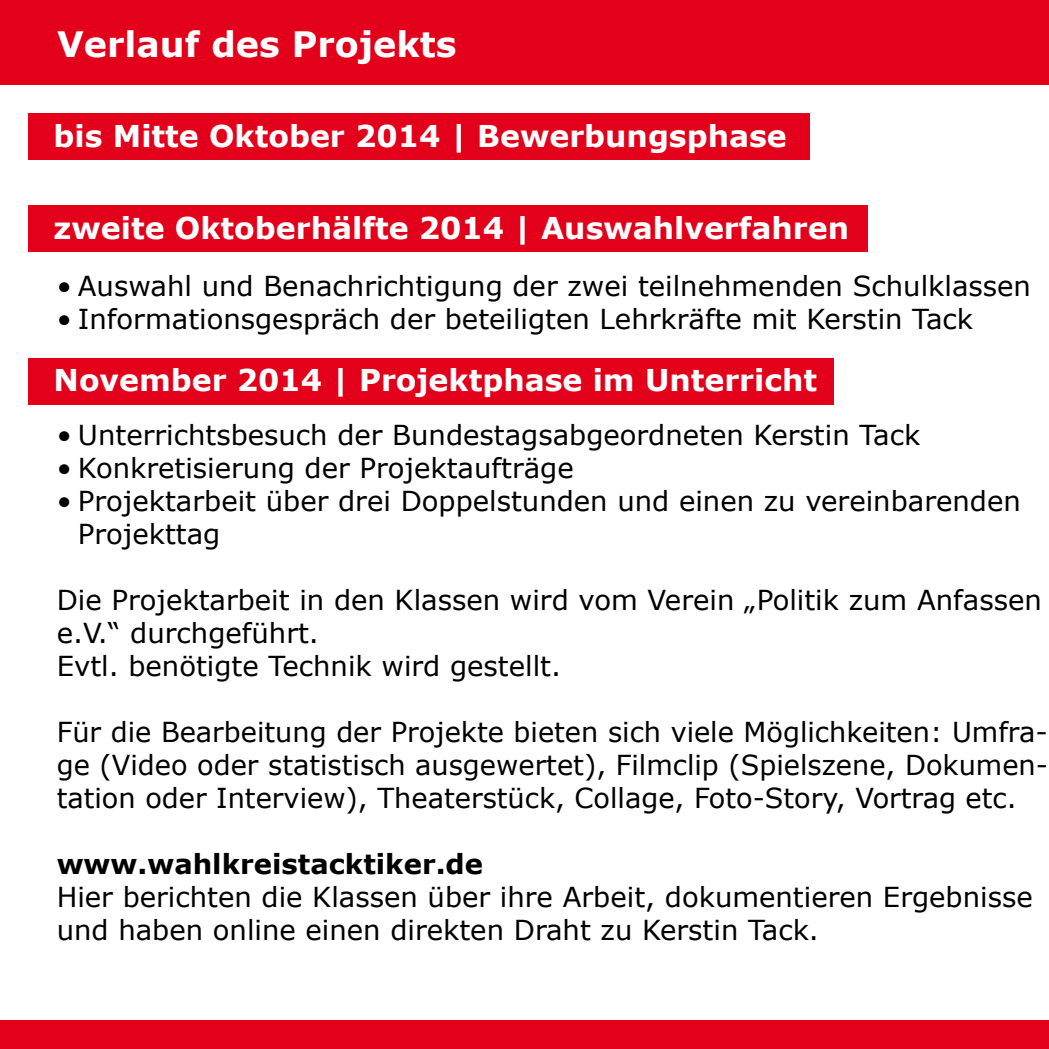
<style>
.page{position:relative;width:1049px;height:1049px;background:#fff}
.page>*{position:absolute;margin:0;border:0;box-sizing:border-box;transform-origin:0 0}
.t1{font:700 35px "Verdana";color:#fff}
.t2{font:700 30px "Verdana";color:#fff}
.t3{font:27.5px/33px "Verdana";color:#000}
.t4{font:700 27.5px "Verdana";color:#000}
</style>
<div class="page">
<div style="left:0;top:0;width:1049px;height:85px;background:#e2001a"></div>
<div style="left:0;top:1020px;width:1049px;height:29px;background:#e2001a"></div>
<div style="left:28px;top:358px;width:805px;height:46px;background:#e2001a"></div>
<div style="left:28px;top:206px;width:840px;height:46px;background:#e2001a"></div>
<div style="left:28px;top:113px;width:782px;height:46px;background:#e2001a"></div>
<p class="t1" style="left:57px;top:22px;width:401px">Verlauf des Projekts</p>
<p class="t2" style="left:54px;top:117px;width:735px">bis Mitte Oktober 2014 | Bewerbungsphase</p>
<p class="t2" style="left:54px;top:209px;width:797px">zweite Oktoberhälfte 2014 | Auswahlverfahren</p>
<p class="t3" style="left:57px;top:268px;width:976px">• Auswahl und Benachrichtigung der zwei teilnehmenden Schulklassen</p>
<p class="t3" style="left:57px;top:301px;width:918px">• Informationsgespräch der beteiligten Lehrkräfte mit Kerstin Tack</p>
<p class="t2" style="left:54px;top:361px;width:765px">November 2014 | Projektphase im Unterricht</p>
<p class="t3" style="left:57px;top:417px;width:865px">• Unterrichtsbesuch der Bundestagsabgeordneten Kerstin Tack</p>
<p class="t3" style="left:57px;top:450px;width:519px">• Konkretisierung der Projektaufträge</p>
<p class="t3" style="left:78px;top:483px;width:944px;text-indent:-21px">• Projektarbeit über drei Doppelstunden und einen zu vereinbarenden<br>Projekttag</p>
<p class="t3" style="left:57px;top:582px;width:987px">Die Projektarbeit in den Klassen wird vom Verein „Politik zum Anfassen e.V.“ durchgeführt.<br>Evtl. benötigte Technik wird gestellt.</p>
<p class="t3" style="left:57px;top:714px;width:993px;text-align:justify">Für die Bearbeitung der Projekte bieten sich viele Möglichkeiten: Umfra&shy;ge (Video oder statistisch ausgewertet), Filmclip (Spielszene, Dokumen&shy;tation oder Interview), Theaterstück, Collage, Foto-Story, Vortrag etc.</p>
<p class="t4" style="left:57px;top:846px;width:428px">www.wahlkreistacktiker.de</p>
<p class="t3" style="left:57px;top:879px;width:977px">Hier berichten die Klassen über ihre Arbeit, dokumentieren Ergebnisse und haben online einen direkten Draht zu Kerstin Tack.</p>
</div>
